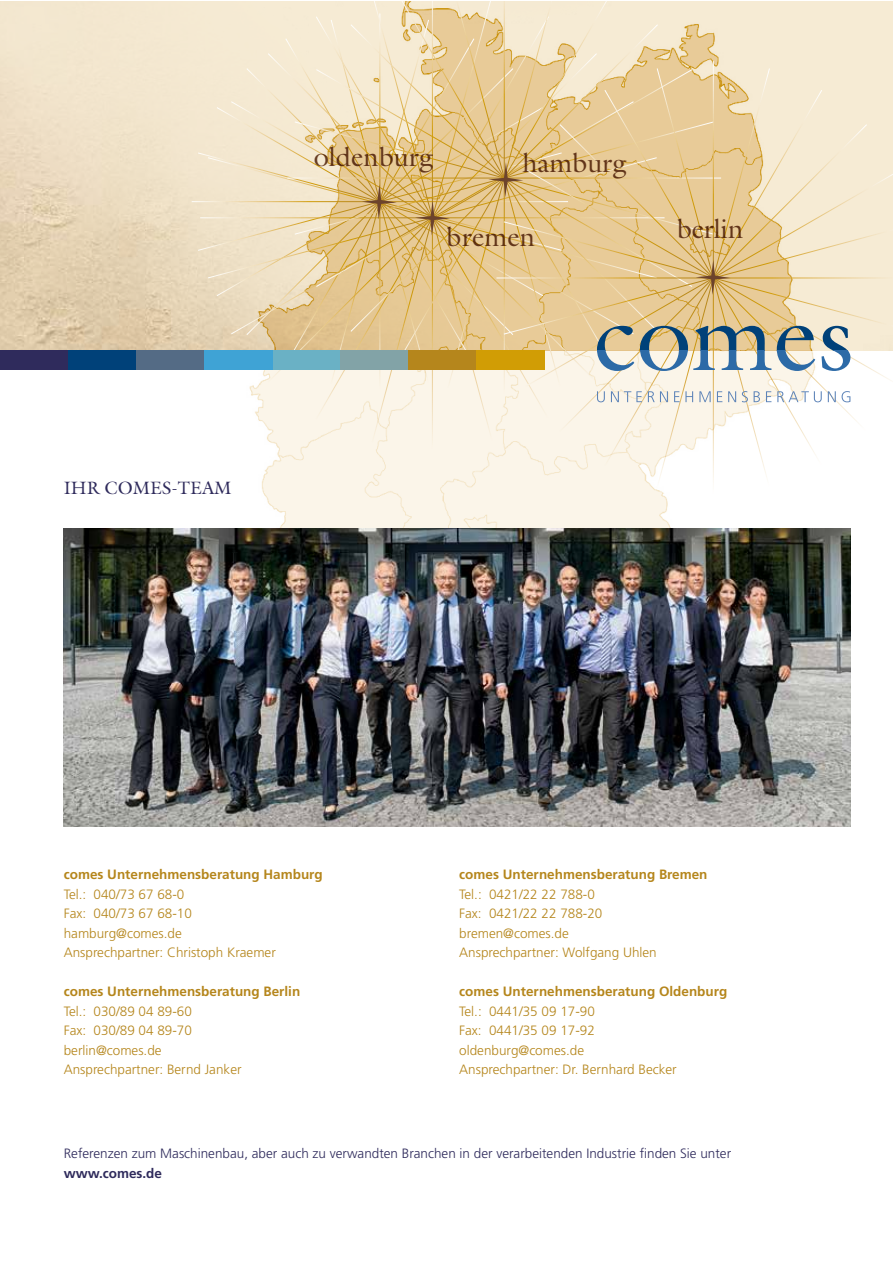
<style>
.page{position:relative;width:893px;height:1263px;background:#fff}
.page>*{position:absolute;margin:0;border:0;box-sizing:border-box;transform-origin:0 0}
.t1{font:27.15px "Galliard Std";color:#6c432c}
.t2{font:18px "Galliard Std";color:#2f2b5c}
.t3{font:300 13.5px/19.5px "Frutiger LT Std";color:#b5861c}
.t4{font:700 13.5px "Frutiger LT Std";color:#b5861c}
.t5{font:300 13.5px "Frutiger LT Std";color:#2f2b5c}
.t6{font:700 13.5px "Frutiger LT Std";color:#2f2b5c}
</style>
<div class="page">
<img style="left:0;top:1px;width:197px;height:350px">
<hr style="left:192px;top:201px;width:376px;height:1px;background:#fff">
<img style="left:223px;top:402px;width:624px;height:127px">
<svg style="left:197px;top:1px;width:695px;height:401px;background:#e9d7b1"></svg>
<div style="left:0;top:351px;width:68px;height:19px;background:#2f2b5c"></div>
<div style="left:272px;top:351px;width:68px;height:19px;background:#6ab1c5"></div>
<div style="left:340px;top:351px;width:68px;height:19px;background:#82a3a7"></div>
<div style="left:408px;top:351px;width:68px;height:19px;background:#b5861c"></div>
<div style="left:476px;top:351px;width:68px;height:19px;background:#d19d05"></div>
<div style="left:68px;top:351px;width:68px;height:19px;background:#004179"></div>
<div style="left:136px;top:351px;width:68px;height:19px;background:#546b85"></div>
<div style="left:204px;top:351px;width:68px;height:19px;background:#3fa3d5"></div>
<img style="left:64px;top:529px;width:786px;height:297px">
<h1 class="t1" style="left:314px;top:139px;width:121px">oldenburg</h1>
<h1 class="t1" style="left:522px;top:146px;width:106px">hamburg</h1>
<h1 class="t1" style="left:447px;top:220px;width:90px">bremen</h1>
<h1 class="t1" style="left:676px;top:212px;width:68px">berlin</h1>
<h2 class="t2" style="left:64px;top:477px;width:169px">IHR COMES-TEAM</h2>
<p class="t4" style="left:64px;top:866px;width:261px">comes Unternehmensberatung Hamburg</p>
<p class="t3" style="left:64px;top:884px;width:214px">Tel.: 040/73 67 68-0<br>Fax: 040/73 67 68-10 hamburg@comes.de<br>Ansprechpartner: Christoph Kraemer</p>
<p class="t4" style="left:64px;top:983px;width:238px">comes Unternehmensberatung Berlin</p>
<p class="t3" style="left:64px;top:1001px;width:179px">Tel.: 030/89 04 89-60<br>Fax: 030/89 04 89-70 berlin@comes.de<br>Ansprechpartner: Bernd Janker</p>
<p class="t4" style="left:459px;top:866px;width:250px">comes Unternehmensberatung Bremen</p>
<p class="t3" style="left:459px;top:884px;width:199px">Tel.: 0421/22 22 788-0<br>Fax: 0421/22 22 788-20 bremen@comes.de<br>Ansprechpartner: Wolfgang Uhlen</p>
<p class="t4" style="left:459px;top:983px;width:270px">comes Unternehmensberatung Oldenburg</p>
<p class="t3" style="left:459px;top:1001px;width:219px">Tel.: 0441/35 09 17-90<br>Fax: 0441/35 09 17-92 oldenburg@comes.de<br>Ansprechpartner: Dr. Bernhard Becker</p>
<p class="t5" style="left:64px;top:1146px;width:669px">Referenzen zum Maschinenbau, aber auch zu verwandten Branchen in der verarbeitenden Industrie finden Sie unter</p>
<p class="t6" style="left:64px;top:1165px;width:100px">www.comes.de</p>
</div>
